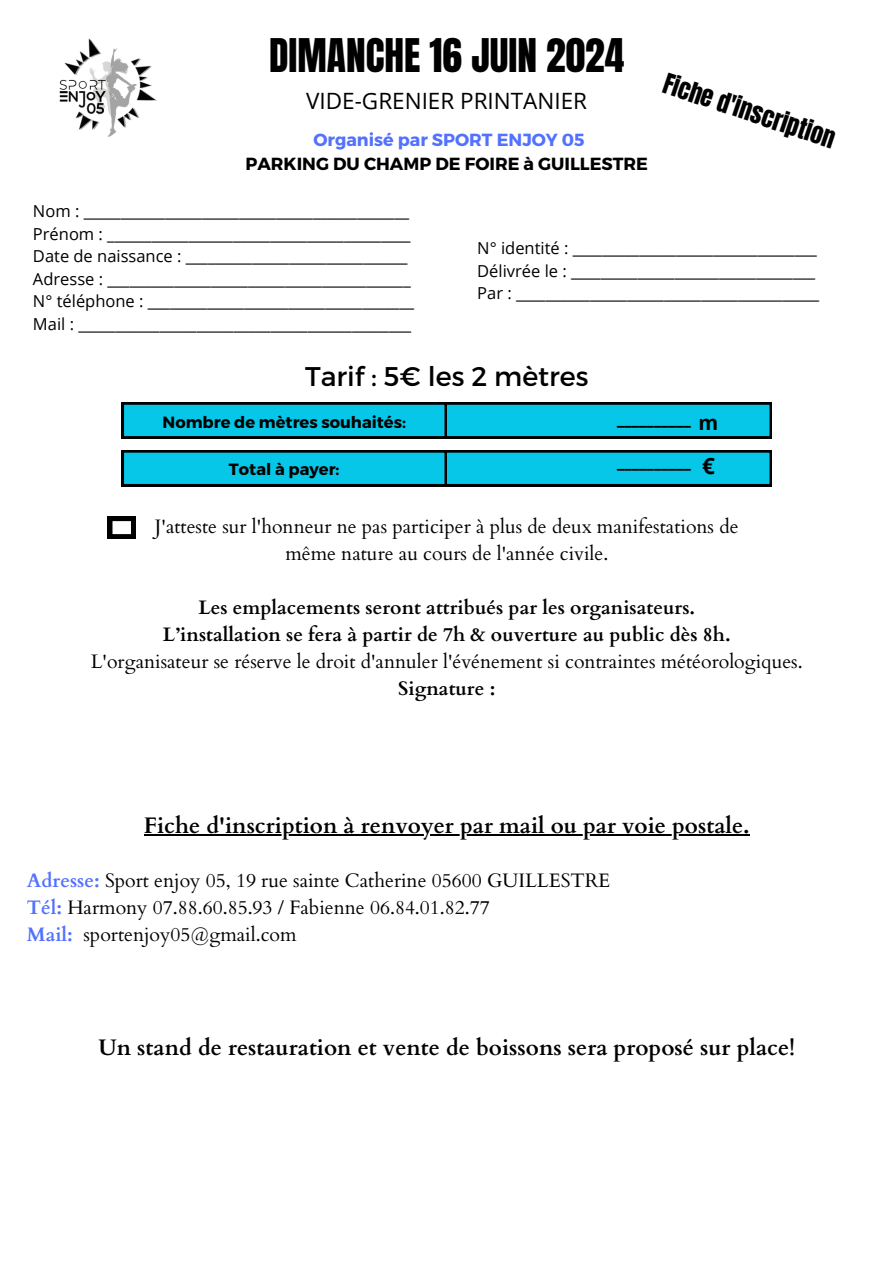
<style>
.page{position:relative;width:894px;height:1264px;background:#fff}
.page>*{position:absolute;margin:0;border:0;box-sizing:border-box;transform-origin:0 0}
.t1{font:39.45px "Anton";color:#000}
.t2{font:27px "Montserrat";color:#000}
.t3{font:24.15px "Anton";color:#000}
.t4{font:700 22.5px "Cardo";color:#000}
.t5{font:22.5px "Open Sans";color:#000}
.t6{font:700 22.5px "Open Sans";color:#000}
.t7{font:700 20.1px "Open Sans";color:#000}
.t8{font:19.5px/27px "Cardo";color:#000;text-align:center}
.t9{font:700 19.5px/27px "Cardo";color:#000;text-align:center}
.t10{font:700 17.55px "Montserrat";color:#000}
.t11{font:700 17.55px "Montserrat";color:#5271ff}
.t12{font:16.5px "Open Sans";color:#000}
.t13{font:700 16.2px "Montserrat";color:#000}
.t14{font:800 14.7px "Open Sans";color:#000}
.s1{font-weight:400}
.s2{font-weight:700;color:#5271ff}
</style>
<div class="page">
<hr style="left:144px;top:834px;width:605px;height:1px;background:#000">
<svg style="left:122px;top:402px;width:649px;height:36px;background:#05abc7"></svg>
<svg style="left:122px;top:450px;width:649px;height:36px;background:#05abc7"></svg>
<svg style="left:108px;top:516px;width:27px;height:22px"></svg>
<img style="left:59px;top:38px;width:98px;height:99px">
<p class="t1" style="left:269px;top:27px;width:356px">DIMANCHE 16 JUIN 2024</p>
<p class="t5" style="left:306px;top:85px;width:282px">VIDE-GRENIER PRINTANIER</p>
<p class="t11" style="left:313px;top:129px;width:272px">Organisé par SPORT ENJOY 05</p>
<p class="t10" style="left:245px;top:152px;width:404px">PARKING DU CHAMP DE FOIRE à GUILLESTRE</p>
<p class="t3" style="left:669px;top:66px;width:181px;rotate:18deg">Fiche d'inscription</p>
<p class="t12" style="left:33px;top:199px;width:377px">Nom : ____________________________________________</p>
<p class="t12" style="left:33px;top:222px;width:379px">Prénom : _________________________________________</p>
<p class="t12" style="left:33px;top:244px;width:376px">Date de naissance : ______________________________</p>
<p class="t12" style="left:33px;top:267px;width:379px">Adresse : _________________________________________</p>
<p class="t12" style="left:33px;top:289px;width:382px">N° téléphone : ____________________________________</p>
<h6 class="t12" style="left:33px;top:312px;width:379px">Mail : _____________________________________________</h6>
<h6 class="t12" style="left:477px;top:237px;width:341px">N° identité : _________________________________</h6>
<h4 class="t12" style="left:477px;top:259px;width:339px">Délivrée le : _________________________________</h4>
<h6 class="t12" style="left:477px;top:282px;width:343px">Par : _________________________________________</h6>
<h4 class="t2" style="left:305px;top:359px;width:285px">Tarif : 5€ les 2 mètres</h4>
<p class="t13" style="left:163px;top:411px;width:245px">Nombre de mètres souhaités:</p>
<p class="t13" style="left:229px;top:458px;width:112px">Total à payer:</p>
<p class="t14" style="left:617px;top:409px;width:75px">__________</p>
<p class="t7" style="left:698px;top:409px;width:21px">m</p>
<h2 class="t14" style="left:617px;top:452px;width:75px">__________</h2>
<p class="t6" style="left:702px;top:450px;width:14px">€</p>
<p class="t8" style="left:155px;top:513px;width:585px">J'atteste sur l'honneur ne pas participer à plus de deux manifestations de même nature au cours de l'année civile.</p>
<h1 class="t9" style="left:91px;top:594px;width:713px">Les emplacements seront attribués par les organisateurs.<br>L’installation se fera à partir de 7h &amp; ouverture au public dès 8h.<br><span class="s1">L'organisateur se réserve le droit d'annuler l'événement si contraintes météorologiques.<br></span>Signature :</h1>
<h5 class="t4" style="left:144px;top:811px;width:607px">Fiche d'inscription à renvoyer par mail ou par voie postale.</h5>
<h3 class="t8" style="left:27px;top:867px;width:585px;text-align:left"><span class="s2">Adresse:</span> Sport enjoy 05, 19 rue sainte Catherine 05600 GUILLESTRE<br><span class="s2">Tél:</span> Harmony 07.88.60.85.93 / Fabienne 06.84.01.82.77<br><span class="s2">Mail:</span></h3>
<p class="t8" style="left:83px;top:921px;width:215px">sportenjoy05@gmail.com</p>
<p class="t4" style="left:98px;top:1032px;width:698px">Un stand de restauration et vente de boissons sera proposé sur place!</p>
</div>
